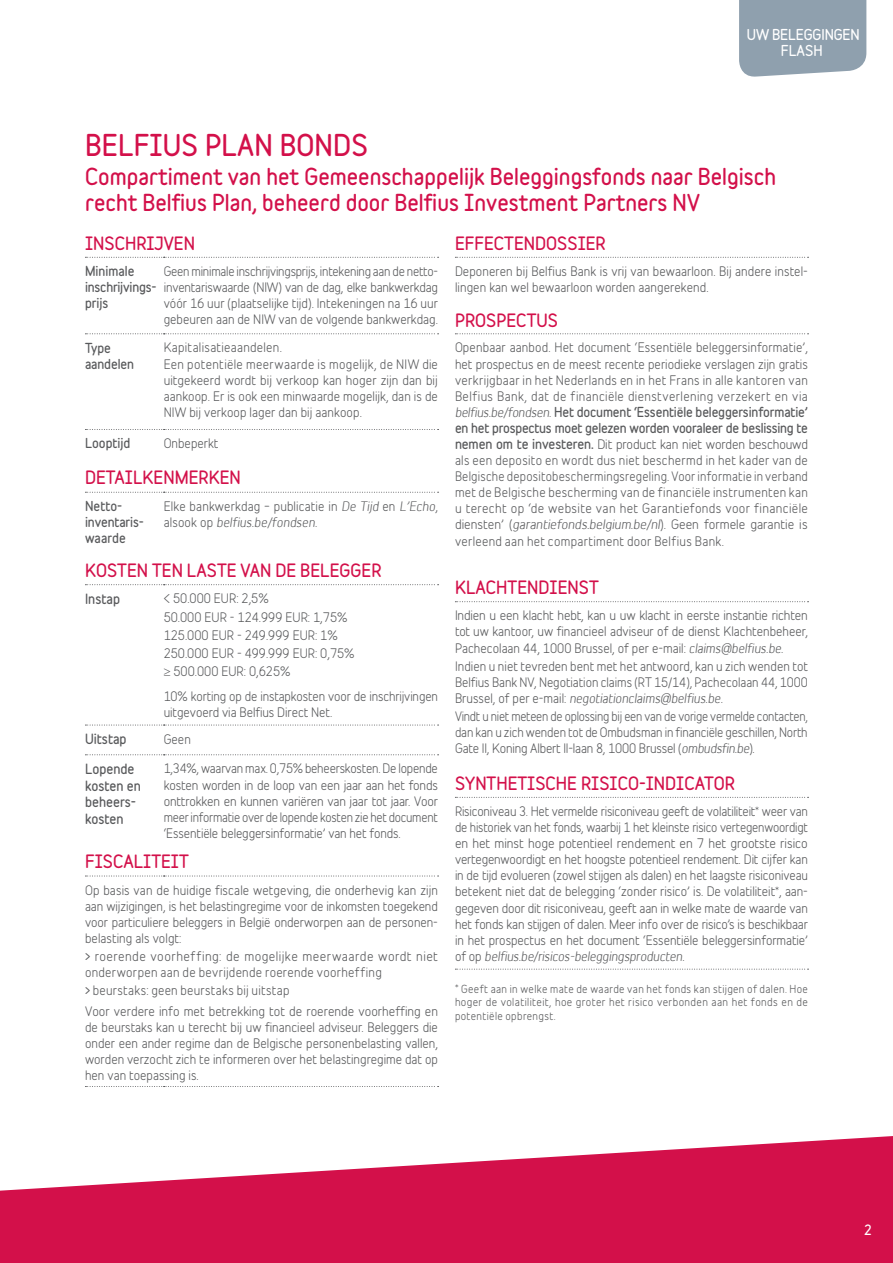
<style>
.page{position:relative;width:893px;height:1263px;background:#fff}
.page>*{position:absolute;margin:0;border:0;box-sizing:border-box;transform-origin:0 0}
.t1{font:700 27px "Belfius Normal";letter-spacing:.005em;color:#d3104a}
.t2{font:700 21px/25.2px "Belfius Normal";color:#d3104a}
.t3{font:700 16.5px "Belfius Normal";color:#d3104a}
.t4{font:700 13.5px/16.2px "Belfius Alternative";letter-spacing:-.01em;color:#fff;text-align:center}
.t5{font:700 12.75px/16.5px "Belfius Alternative";color:#58595b}
.t6{font:700 12.75px "Belfius Alternative";color:#fff}
.t7{font:12.3px/16px "Belfius Alternative";letter-spacing:.005em;color:#58595b;text-align:justify}
.t8{font:12.3px/16px "Belfius Alternative";letter-spacing:.005em;color:#58595b;text-align:justify;scale:.96 1}
.t9{font:12.3px/16px "Belfius Alternative";letter-spacing:.03em;color:#58595b}
.t10{font:700 12.3px/16px "Belfius Alternative";letter-spacing:-.01em;color:#58595b}
.t11{font:10.5px/13.6px "Belfius Alternative";letter-spacing:.035em;color:#58595b;text-align:justify}
.s1{font-style:italic}
.s2{font-weight:700}
.s3{font-weight:700;font-size:9px}
</style>
<div class="page">
<svg style="left:0;top:1136px;width:893px;height:127px;fill:#d3104a"></svg>
<svg style="left:85px;top:257px;width:354px;height:1px"></svg>
<svg style="left:85px;top:333px;width:354px;height:1px"></svg>
<svg style="left:85px;top:429px;width:354px;height:1px"></svg>
<svg style="left:85px;top:492px;width:354px;height:1px"></svg>
<svg style="left:85px;top:584px;width:354px;height:1px"></svg>
<svg style="left:85px;top:725px;width:354px;height:1px"></svg>
<svg style="left:85px;top:754px;width:354px;height:1px"></svg>
<svg style="left:85px;top:876px;width:354px;height:1px"></svg>
<svg style="left:85px;top:1086px;width:354px;height:1px"></svg>
<svg style="left:455px;top:257px;width:353px;height:1px"></svg>
<svg style="left:455px;top:333px;width:353px;height:1px"></svg>
<svg style="left:455px;top:601px;width:353px;height:1px"></svg>
<svg style="left:455px;top:797px;width:353px;height:1px"></svg>
<svg style="left:455px;top:969px;width:353px;height:1px"></svg>
<div style="left:739px;top:0;width:127px;height:77px;background:#8fa0ae"></div>
<p class="t4" style="left:747px;top:26px;width:114px">UW BELEGGINGEN<br>FLASH</p>
<h1 class="t1" style="left:85px;top:124px;width:285px">BELFIUS PLAN BONDS</h1>
<h2 class="t2" style="left:85px;top:164px;width:693px">Compartiment van het Gemeenschappelijk Beleggingsfonds naar Belgisch recht Belfius Plan, beheerd door Belfius Investment Partners NV</h2>
<h3 class="t3" style="left:455px;top:231px;width:152px">EFFECTENDOSSIER</h3>
<p class="t7" style="left:455px;top:262px;width:354px">Deponeren bij Belfius Bank is vrij van bewaarloon. Bij andere instel&shy;lingen kan wel bewaarloon worden aangerekend.</p>
<h3 class="t3" style="left:455px;top:307px;width:104px">PROSPECTUS</h3>
<p class="t7" style="left:455px;top:338px;width:355px">Openbaar aanbod. Het document ‘Essentiële beleggersinformatie’, het prospectus en de meest recente periodieke verslagen zijn gratis verkrijgbaar in het Nederlands en in het Frans in alle kantoren van Belfius Bank, dat de financiële dienstverlening verzekert en via <span class="s1">belfius.be/fondsen</span>. <span class="s2">Het document ‘Essentiële beleggersinformatie’ en het prospectus moet gelezen worden vooraleer de beslissing te nemen om te investeren.</span> Dit product kan niet worden beschouwd als een deposito en wordt dus niet beschermd in het kader van de Belgische depositobeschermingsregeling. Voor informatie in verband met de Belgische bescherming van de financiële instrumenten kan u terecht op ‘de website van het Garantiefonds voor financiële diensten’ (<span class="s1">garantiefonds.belgium.be/nl</span>). Geen formele garantie is verleend aan het compartiment door Belfius Bank.</p>
<h3 class="t3" style="left:455px;top:574px;width:145px">KLACHTENDIENST</h3>
<p class="t7" style="left:455px;top:606px;width:354px">Indien u een klacht hebt, kan u uw klacht in eerste instantie richten tot uw kantoor, uw financieel adviseur of de dienst Klachtenbeheer, Pachecolaan 44, 1000 Brussel, of per e-mail: <span class="s1">claims@belfius.be</span>.</p>
<p class="t7" style="left:455px;top:657px;width:354px">Indien u niet tevreden bent met het antwoord, kan u zich wenden tot Belfius Bank NV, Negotiation claims (RT 15/14), Pachecolaan 44, 1000<br>Brussel, of per e-mail: <span class="s1">negotiationclaims@belfius.be</span>.</p>
<p class="t8" style="left:455px;top:707px;width:369px">Vindt u niet meteen de oplossing bij een van de vorige vermelde contacten, dan kan u zich wenden tot de Ombudsman in financiële geschillen, North Gate II, Koning Albert II-laan 8, 1000 Brussel (<span class="s1">ombudsfin.be</span>).</p>
<h3 class="t3" style="left:455px;top:771px;width:281px">SYNTHETISCHE RISICO-INDICATOR</h3>
<p class="t7" style="left:455px;top:802px;width:354px">Risiconiveau 3. Het vermelde risiconiveau geeft de volatiliteit<sup>*</sup> weer van de historiek van het fonds, waarbij 1 het kleinste risico vertegenwoordigt en het minst hoge potentieel rendement en 7 het grootste risico vertegenwoordigt en het hoogste potentieel rendement. Dit cijfer kan in de tijd evolueren (zowel stijgen als dalen) en het laagste risiconiveau betekent niet dat de belegging ‘zonder risico’ is. De volatiliteit<sup>*</sup>, aan&shy;gegeven door dit risiconiveau, geeft aan in welke mate de waarde van het fonds kan stijgen of dalen. Meer info over de risico’s is beschikbaar in het prospectus en het document ‘Essentiële beleggersinformatie’ of op <span class="s1">belfius.be/risicos-beleggingsproducten</span>.</p>
<p class="t11" style="left:455px;top:981px;width:354px"><sup>*</sup> Geeft aan in welke mate de waarde van het fonds kan stijgen of dalen. Hoe hoger de volatiliteit, hoe groter het risico verbonden aan het fonds en de potentiële opbrengst.</p>
<h3 class="t3" style="left:85px;top:231px;width:111px">INSCHRIJVEN</h3>
<p class="t10" style="left:85px;top:263px;width:73px">Minimale inschrijvings&shy;prijs</p>
<p class="t7" style="left:164px;top:262px;width:276px">Geen minimale inschrijvingsprijs, intekening aan de netto&shy;inventariswaarde (NIW) van de dag, elke bankwerkdag vóór 16 uur (plaatselijke tijd). Intekeningen na 16 uur gebeuren aan de NIW van de volgende bankwerkdag.</p>
<p class="t10" style="left:85px;top:340px;width:50px">Type aandelen</p>
<p class="t7" style="left:164px;top:338px;width:276px;text-align:left">Kapitalisatieaandelen.<br>Een potentiële meerwaarde is mogelijk, de NIW die uitgekeerd wordt bij verkoop kan hoger zijn dan bij aankoop. Er is ook een minwaarde mogelijk, dan is de NIW bij verkoop lager dan bij aankoop.</p>
<p class="t10" style="left:85px;top:435px;width:47px">Looptijd</p>
<p class="t7" style="left:164px;top:434px;width:56px">Onbeperkt</p>
<h3 class="t3" style="left:85px;top:465px;width:157px">DETAILKENMERKEN</h3>
<p class="t10" style="left:85px;top:498px;width:60px">Netto&shy;inventaris&shy;waarde</p>
<p class="t7" style="left:164px;top:497px;width:276px">Elke bankwerkdag – publicatie in <span class="s1">De Tijd</span> en <span class="s1">L’Echo</span>, alsook op <span class="s1">belfius.be/fondsen</span>.</p>
<h3 class="t3" style="left:85px;top:558px;width:298px">KOSTEN TEN LASTE VAN DE BELEGGER</h3>
<p class="t5" style="left:85px;top:590px;width:37px">Instap</p>
<p class="t7" style="left:164px;top:588px;width:192px;line-height:18.1px;text-align:left">&lt; 50.000 EUR: 2,5%<br>50.000 EUR - 124.999 EUR: 1,75%<br>125.000 EUR - 249.999 EUR: 1%<br>250.000 EUR - 499.999 EUR: 0,75% ≥ 500.000 EUR: 0,625%</p>
<p class="t7" style="left:164px;top:687px;width:276px">10% korting op de instapkosten voor de inschrijvingen uitgevoerd via Belfius Direct Net.</p>
<p class="t5" style="left:85px;top:731px;width:43px">Uitstap</p>
<p class="t7" style="left:164px;top:730px;width:29px">Geen</p>
<p class="t5" style="left:85px;top:760px;width:57px">Lopende kosten en beheers&shy;kosten</p>
<p class="t7" style="left:164px;top:759px;width:276px">1,34%, waarvan max. 0,75% beheerskosten. De lopende kosten worden in de loop van een jaar aan het fonds onttrokken en kunnen variëren van jaar tot jaar. Voor meer informatie over de lopende kosten zie het document ‘Essentiële beleggersinformatie’ van het fonds.</p>
<h3 class="t3" style="left:85px;top:849px;width:105px">FISCALITEIT</h3>
<p class="t7" style="left:85px;top:881px;width:354px">Op basis van de huidige fiscale wetgeving, die onderhevig kan zijn aan wijzigingen, is het belastingregime voor de inkomsten toegekend voor particuliere beleggers in België onderworpen aan de personen&shy;belasting als volgt:</p>
<p class="t9" style="left:85px;top:947px;width:354px"><span class="s3">&gt;</span> roerende voorheffing: de mogelijke meerwaarde wordt niet onderworpen aan de bevrijdende roerende voorheffing</p>
<p class="t7" style="left:85px;top:979px;width:355px;line-height:20.4px"><span class="s3">&gt;</span> beurstaks: geen beurstaks bij uitstap<br>Voor verdere info met betrekking tot de roerende voorheffing en</p>
<p class="t7" style="left:85px;top:1018px;width:354px">de beurstaks kan u terecht bij uw financieel adviseur. Beleggers die onder een ander regime dan de Belgische personenbelasting vallen, worden verzocht zich te informeren over het belastingregime dat op hen van toepassing is.</p>
<p class="t6" style="left:864px;top:1220px;width:9px">2</p>
</div>
